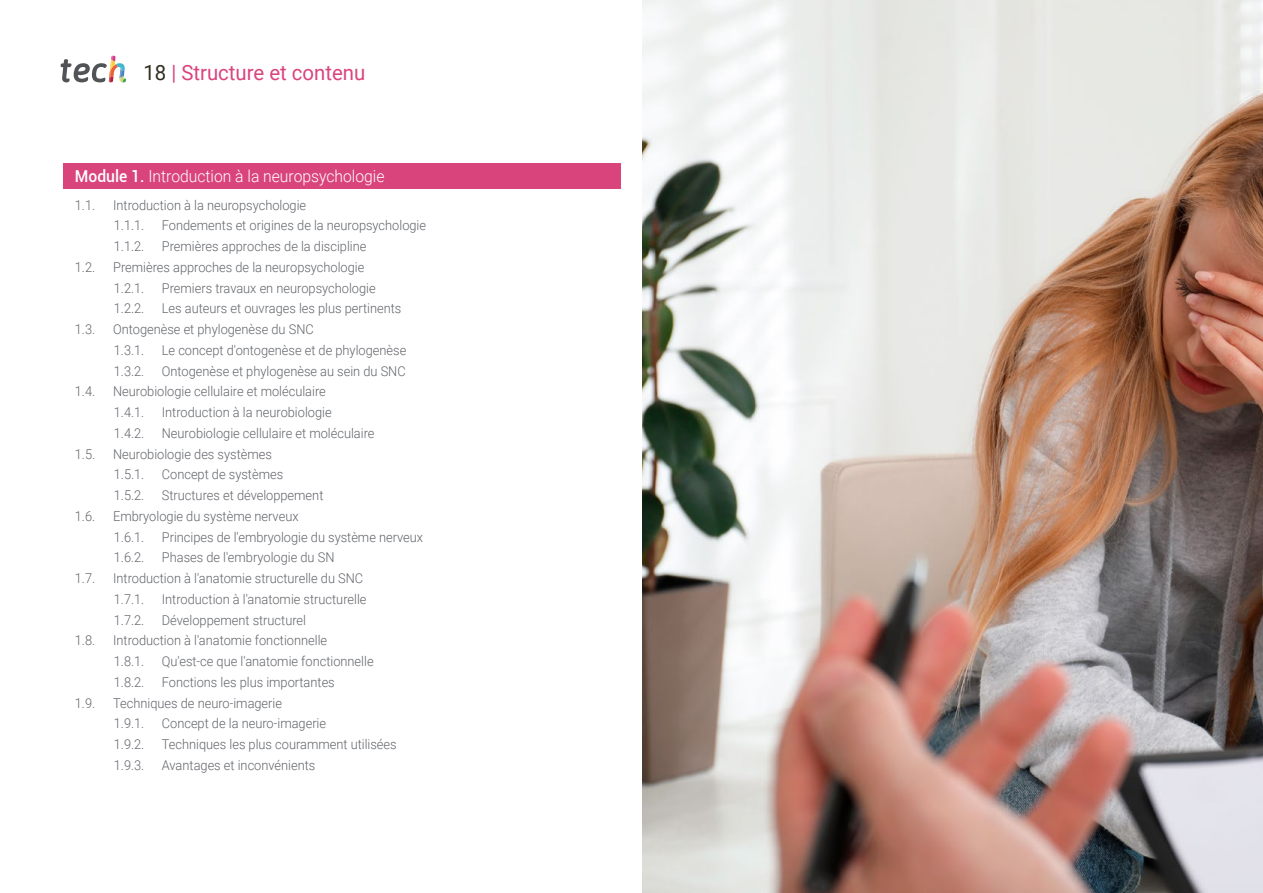
<style>
.page{position:relative;width:1263px;height:893px;background:#fff}
.page>*{position:absolute;margin:0;border:0;box-sizing:border-box;transform-origin:0 0}
.t1{font:21px "Roboto";color:#da447d}
.t2{font:300 16.5px "Roboto";color:#fff;scale:.95 1}
.t3{font:300 13.5px/20.7px "Roboto";color:#61646a;scale:.95 1}
.s1{color:#312e20}
.s2{font-weight:500}
</style>
<div class="page">
<div style="left:64px;top:164px;width:557px;height:25px;background:#da447d"></div>
<svg style="left:61px;top:56px;width:65px;height:27px"></svg>
<img style="left:642px;top:0;width:621px;height:893px">
<h1 class="t1" style="left:144px;top:57px;width:223px"><span class="s1">18</span> | Structure et contenu</h1>
<p class="t2" style="left:75px;top:165px;width:327px"><span class="s2">Module 1.</span> Introduction à la neuropsychologie</p>
<p class="t3" style="left:75px;top:194px;width:23px">1.1.</p>
<p class="t3" style="left:113px;top:194px;width:205px">Introduction à la neuropsychologie<br>1.1.1.</p>
<p class="t3" style="left:162px;top:215px;width:280px">Fondements et origines de la neuropsychologie</p>
<p class="t3" style="left:114px;top:235px;width:34px">1.1.2.</p>
<p class="t3" style="left:162px;top:235px;width:217px">Premières approches de la discipline</p>
<p class="t3" style="left:75px;top:256px;width:23px">1.2.</p>
<p class="t3" style="left:113px;top:256px;width:266px">Premières approches de la neuropsychologie<br>1.2.1.</p>
<p class="t3" style="left:162px;top:277px;width:227px">Premiers travaux en neuropsychologie</p>
<p class="t3" style="left:114px;top:298px;width:34px">1.2.2.</p>
<p class="t3" style="left:162px;top:298px;width:254px">Les auteurs et ouvrages les plus pertinents</p>
<p class="t3" style="left:75px;top:318px;width:23px">1.3.</p>
<p class="t3" style="left:113px;top:318px;width:213px">Ontogenèse et phylogenèse du SNC<br>1.3.1.</p>
<p class="t3" style="left:162px;top:339px;width:259px">Le concept d'ontogenèse et de phylogenèse</p>
<p class="t3" style="left:114px;top:360px;width:34px">1.3.2.</p>
<p class="t3" style="left:162px;top:360px;width:258px">Ontogenèse et phylogenèse au sein du SNC</p>
<p class="t3" style="left:75px;top:381px;width:23px">1.4.</p>
<p class="t3" style="left:113px;top:381px;width:225px">Neurobiologie cellulaire et moléculaire<br>1.4.1.</p>
<p class="t3" style="left:162px;top:401px;width:180px">Introduction à la neurobiologie</p>
<p class="t3" style="left:114px;top:422px;width:34px">1.4.2.</p>
<p class="t3" style="left:162px;top:422px;width:225px">Neurobiologie cellulaire et moléculaire</p>
<p class="t3" style="left:75px;top:443px;width:23px">1.5.</p>
<p class="t3" style="left:113px;top:443px;width:169px">Neurobiologie des systèmes<br>1.5.1.</p>
<p class="t3" style="left:162px;top:464px;width:129px">Concept de systèmes</p>
<p class="t3" style="left:114px;top:484px;width:34px">1.5.2.</p>
<p class="t3" style="left:162px;top:484px;width:172px">Structures et développement</p>
<p class="t3" style="left:75px;top:505px;width:23px">1.6.</p>
<p class="t3" style="left:113px;top:505px;width:197px">Embryologie du système nerveux<br>1.6.1.</p>
<p class="t3" style="left:162px;top:526px;width:277px">Principes de l'embryologie du système nerveux</p>
<p class="t3" style="left:114px;top:547px;width:34px">1.6.2.</p>
<p class="t3" style="left:162px;top:547px;width:183px">Phases de l'embryologie du SN</p>
<p class="t3" style="left:75px;top:567px;width:23px">1.7.</p>
<p class="t3" style="left:113px;top:567px;width:265px">Introduction à l'anatomie structurelle du SNC<br>1.7.1.</p>
<p class="t3" style="left:162px;top:588px;width:217px">Introduction à l'anatomie structurelle</p>
<p class="t3" style="left:114px;top:609px;width:34px">1.7.2.</p>
<p class="t3" style="left:162px;top:609px;width:153px">Développement structurel</p>
<p class="t3" style="left:75px;top:630px;width:23px">1.8.</p>
<p class="t3" style="left:113px;top:630px;width:227px">Introduction à l'anatomie fonctionnelle<br>1.8.1.</p>
<p class="t3" style="left:162px;top:650px;width:224px">Qu'est-ce que l'anatomie fonctionnelle</p>
<p class="t3" style="left:114px;top:671px;width:34px">1.8.2.</p>
<p class="t3" style="left:162px;top:671px;width:184px">Fonctions les plus importantes</p>
<p class="t3" style="left:75px;top:692px;width:23px">1.9.</p>
<p class="t3" style="left:113px;top:692px;width:179px">Techniques de neuro-imagerie<br>1.9.1.</p>
<p class="t3" style="left:162px;top:713px;width:174px">Concept de la neuro-imagerie</p>
<p class="t3" style="left:114px;top:733px;width:34px">1.9.2.</p>
<p class="t3" style="left:162px;top:733px;width:249px">Techniques les plus couramment utilisées</p>
<p class="t3" style="left:114px;top:754px;width:34px">1.9.3.</p>
<p class="t3" style="left:162px;top:754px;width:163px">Avantages et inconvénients</p>
</div>
